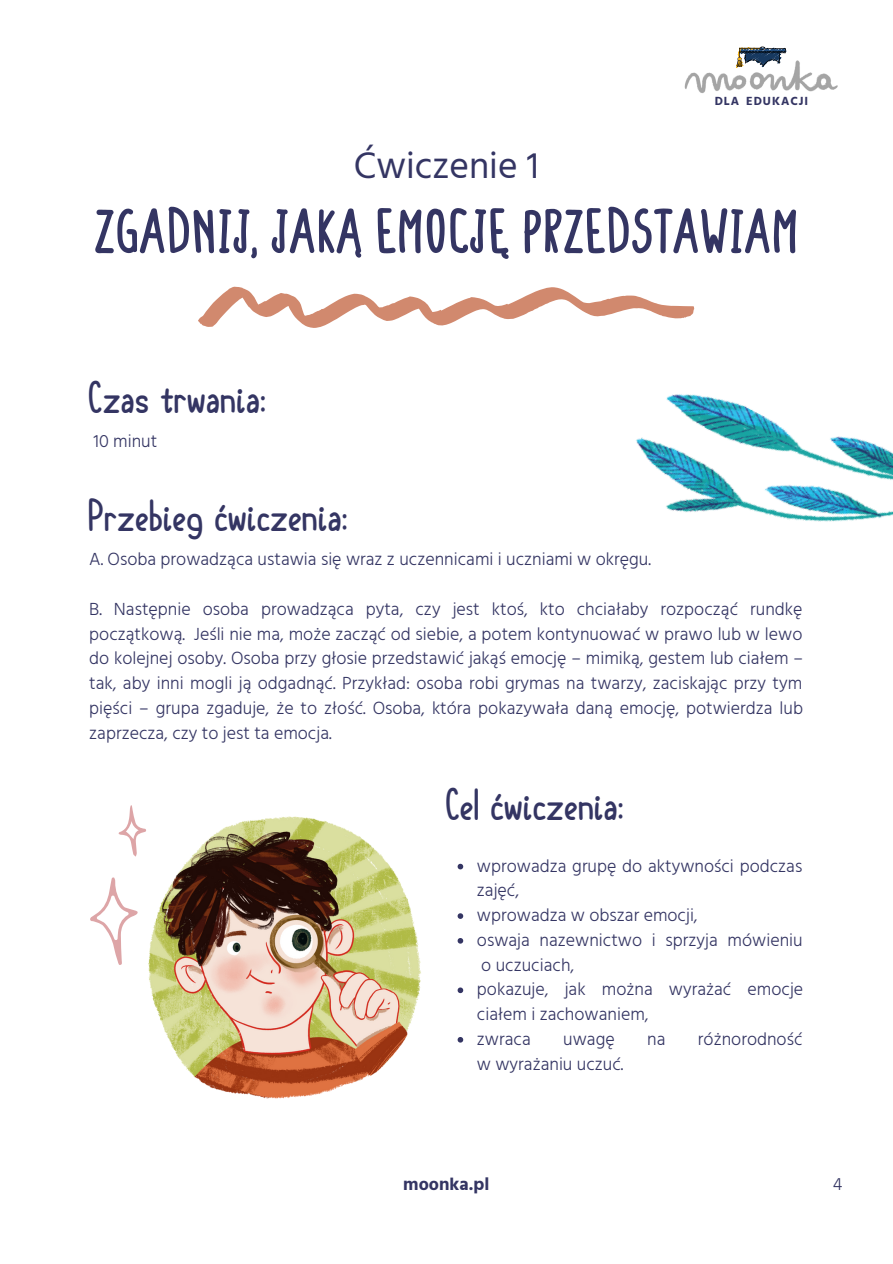
<style>
.page{position:relative;width:893px;height:1264px;background:#fff}
.page>*{position:absolute;margin:0;border:0;box-sizing:border-box;transform-origin:0 0}
.t1{font:700 60px "Colendra";color:#343563}
.t2{font:45px "Organic Teabags";color:#343563}
.t3{font:37.5px "Hind Madurai";color:#343563}
.t4{font:300 18px/24.8px "Hind Madurai";color:#343563;text-align:justify}
.t5{font:700 18px "Hind Madurai";color:#343563}
.t6{font:700 12.15px "Hind Guntur";letter-spacing:.08em;color:#343563}
</style>
<div class="page">
<svg style="left:198px;top:286px;width:383px;height:42px"></svg>
<img style="left:148px;top:816px;width:273px;height:283px">
<svg style="left:457px;top:863px;width:6px;height:6px"></svg>
<svg style="left:457px;top:913px;width:6px;height:5px"></svg>
<svg style="left:457px;top:938px;width:6px;height:5px"></svg>
<svg style="left:457px;top:987px;width:6px;height:6px"></svg>
<svg style="left:457px;top:1037px;width:6px;height:5px"></svg>
<svg style="left:90px;top:805px;width:56px;height:160px"></svg>
<img style="left:684px;top:60px;width:154px;height:33px">
<svg style="left:736px;top:46px;width:50px;height:22px"></svg>
<img style="left:581px;top:295px;width:311px;height:227px">
<h3 class="t3" style="left:354px;top:141px;width:186px">Ćwiczenie 1</h3>
<p class="t6" style="left:714px;top:94px;width:95px">DLA EDUKACJI</p>
<h1 class="t1" style="left:94px;top:206px;width:700px">ZGADNIJ, JAKĄ EMOCJĘ PRZEDSTAWIAM</h1>
<h2 class="t2" style="left:89px;top:372px;width:179px">Czas trwania:</h2>
<p class="t4" style="left:94px;top:430px;width:65px">10 minut</p>
<h2 class="t2" style="left:89px;top:490px;width:261px">Przebieg ćwiczenia:</h2>
<p class="t4" style="left:89px;top:548px;width:563px">A. Osoba prowadząca ustawia się wraz z uczennicami i uczniami w okręgu.</p>
<p class="t4" style="left:89px;top:597px;width:715px">B. Następnie osoba prowadząca pyta, czy jest ktoś, kto chciałaby rozpocząć rundkę początkową. Jeśli nie ma, może zacząć od siebie, a potem kontynuować w prawo lub w lewo do kolejnej osoby. Osoba przy głosie przedstawić jakąś emocję – mimiką, gestem lub ciałem – tak, aby inni mogli ją odgadnąć. Przykład: osoba robi grymas na twarzy, zaciskając przy tym pięści – grupa zgaduje, że to złość. Osoba, która pokazywała daną emocję, potwierdza lub zaprzecza, czy to jest ta emocja.</p>
<h2 class="t2" style="left:446px;top:779px;width:180px">Cel ćwiczenia:</h2>
<p class="t4" style="left:477px;top:854px;width:328px;text-align:left">wprowadza grupę do aktywności podczas zajęć,<br>wprowadza w obszar emocji,<br>oswaja nazewnictwo i sprzyja mówieniu o uczuciach,<br>pokazuje, jak można wyrażać emocje ciałem i zachowaniem,<br>zwraca</p>
<p class="t4" style="left:563px;top:1027px;width:53px">uwagę</p>
<p class="t4" style="left:647px;top:1027px;width:20px">na</p>
<p class="t4" style="left:698px;top:1027px;width:106px">różnorodność</p>
<p class="t4" style="left:477px;top:1051px;width:148px">w wyrażaniu uczuć.</p>
<p class="t5" style="left:403px;top:1172px;width:88px">moonka.pl</p>
<p class="t4" style="left:832px;top:1172px;width:11px">4</p>
</div>
